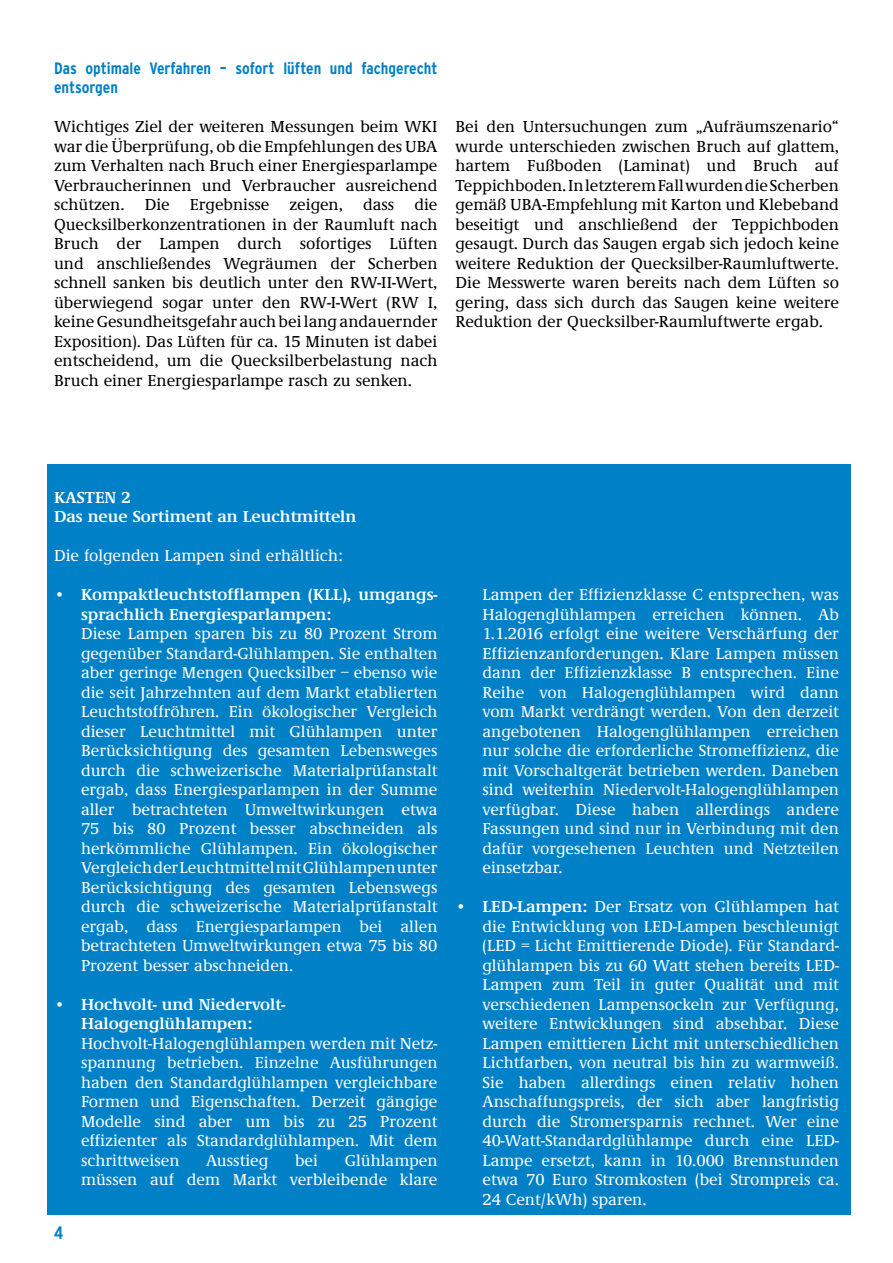
<style>
.page{position:relative;width:893px;height:1263px;background:#fff}
.page>*{position:absolute;margin:0;border:0;box-sizing:border-box;transform-origin:0 0}
.t1{font:700 condensed 18px "Interstate";color:#0081c7}
.t2{font:500 16.5px/19.5px "Demos EF";color:#fff;text-align:justify}
.t3{font:500 16.5px/19.5px "Demos EF";color:#000;text-align:justify}
.t4{font:600 16.5px/19.5px "Demos EF";color:#fff}
.Überschrift_2{font:700 condensed 16.5px/19.5px "Interstate";color:#0081c7}
.s1{font-weight:600;color:#0081c7}
.s2{font-weight:600}
</style>
<div class="page">
<div style="left:47px;top:465px;width:803px;height:750px;background:#0081c7"></div>
<p class="Überschrift_2" style="left:54px;top:58px;width:385px">Das optimale Verfahren – sofort lüften und fachgerecht entsorgen</p>
<p class="t3" style="left:54px;top:117px;width:385px">Wichtiges Ziel der weiteren Messungen beim WKI war die Überprüfung, ob die Empfehlungen des UBA zum Verhalten nach Bruch einer Energiesparlampe Verbraucherinnen und Verbraucher ausreichend schützen. Die Ergebnisse zeigen, dass die Quecksilberkonzentrationen in der Raumluft nach</p>
<p class="t3" style="left:54px;top:234px;width:385px">Bruch der Lampen durch sofortiges Lüften und anschließendes Wegräumen der Scherben schnell sanken bis deutlich unter den RW-II-Wert, überwiegend sogar unter den RW-I-Wert (RW I, keine Gesundheitsgefahr auch bei lang andauernder Exposition). Das Lüften für ca. 15 Minuten ist dabei entscheidend, um die Quecksilberbelastung nach Bruch einer Energiesparlampe rasch zu senken.</p>
<p class="t3" style="left:455px;top:117px;width:385px">Bei den Untersuchungen zum „Aufräumszenario“ wurde unterschieden zwischen Bruch auf glattem, hartem Fußboden (Laminat) und Bruch auf Teppichboden. In letzterem Fall wurden die Scherben gemäß UBA-Empfehlung mit Karton und Klebeband beseitigt und anschließend der Teppichboden gesaugt. Durch das Saugen ergab sich jedoch keine weitere Reduktion der Quecksilber-Raumluftwerte.<br>Die Messwerte waren bereits nach dem Lüften so gering, dass sich durch das Saugen keine weitere Reduktion der Quecksilber-Raumluftwerte ergab.</p>
<p class="t4" style="left:54px;top:488px;width:78px">KASTEN 2</p>
<p class="t4" style="left:54px;top:507px;width:304px">Das neue Sortiment an Leuchtmitteln</p>
<p class="t2" style="left:54px;top:546px;width:290px">Die folgenden Lampen sind erhältlich:</p>
<p class="t4" style="left:81px;top:585px;width:358px;text-indent:-27px">• Kompaktleuchtstofflampen (KLL), umgangs&shy;sprachlich Energiesparlampen:</p>
<p class="t2" style="left:81px;top:624px;width:358px;text-indent:-27px"><span class="s1">•</span> Diese Lampen sparen bis zu 80 Prozent Strom gegenüber Standard-Glühlampen. Sie enthalten aber geringe Mengen Quecksilber – ebenso wie die seit Jahrzehnten auf dem Markt etablierten Leuchtstoffröhren. Ein ökologischer Vergleich dieser Leuchtmittel mit Glühlampen unter Berücksichtigung des gesamten Lebensweges durch die schweizerische Materialprüfanstalt ergab, dass Energiesparlampen in der Summe aller betrachteten Umweltwirkungen etwa 75 bis 80 Prozent besser abschneiden als herkömmliche Glühlampen. Ein ökologischer Vergleich der Leuchtmittel mit Glühlampen unter Berücksichtigung des gesamten Lebenswegs durch die schweizerische Materialprüfanstalt ergab, dass Energiesparlampen bei allen betrachteten Umweltwirkungen etwa 75 bis 80<br>Prozent besser abschneiden.</p>
<p class="t4" style="left:54px;top:995px;width:233px;text-align:center">• Hochvolt- und Niedervolt-<br>Halogenglühlampen:</p>
<p class="t2" style="left:81px;top:1034px;width:358px;text-indent:-27px"><span class="s1">•</span> Hochvolt-Halogenglühlampen werden mit Netz&shy;spannung betrieben. Einzelne Ausführungen haben den Standardglühlampen vergleichbare Formen und Eigenschaften. Derzeit gängige Modelle sind aber um bis zu 25 Prozent effizienter als Standardglühlampen. Mit dem schrittweisen</p>
<p class="t2" style="left:81px;top:1151px;width:358px;text-align:right">Glühlampen<br>müssen auf dem Markt verbleibende klare</p>
<p class="t2" style="left:206px;top:1151px;width:64px">Ausstieg</p>
<p class="t2" style="left:295px;top:1151px;width:25px">bei</p>
<p class="t1" style="left:54px;top:1223px;width:11px">4</p>
<p class="t2" style="left:482px;top:585px;width:358px">Lampen der Effizienzklasse C entsprechen, was Halogenglühlampen erreichen können. Ab 1.1.2016 erfolgt eine weitere Verschärfung der Effizienzanforderungen. Klare Lampen müssen dann der Effizienzklasse B entsprechen. Eine Reihe von Halogenglühlampen wird dann vom Markt verdrängt werden. Von den derzeit angebotenen Halogenglühlampen erreichen nur solche die erforderliche Stromeffizienz, die mit Vorschaltgerät betrieben werden. Daneben sind weiterhin Niedervolt-Halogenglühlampen verfügbar. Diese haben allerdings andere Fassungen und sind nur in Verbindung mit den dafür vorgesehenen Leuchten und Netzteilen einsetzbar.</p>
<p class="t2" style="left:482px;top:897px;width:358px;text-indent:-27px"><span class="s2">• LED-Lampen:</span> Der Ersatz von Glühlampen hat die Entwicklung von LED-Lampen beschleunigt (LED = Licht Emittierende Diode). Für Standard&shy;glühlampen bis zu 60 Watt stehen bereits LED-Lampen zum Teil in guter Qualität und mit verschiedenen Lampensockeln zur Verfügung, weitere Entwicklungen sind absehbar. Diese Lampen emittieren Licht mit unterschiedlichen Lichtfarben, von neutral bis hin zu warmweiß.<br>Sie haben allerdings einen relativ hohen Anschaffungspreis, der sich aber langfristig durch die Stromersparnis rechnet. Wer eine 40-Watt-Standardglühlampe durch eine LED-Lampe ersetzt, kann in 10.000 Brennstunden etwa 70 Euro Stromkosten (bei Strompreis ca.<br>24 Cent/kWh) sparen.</p>
</div>
